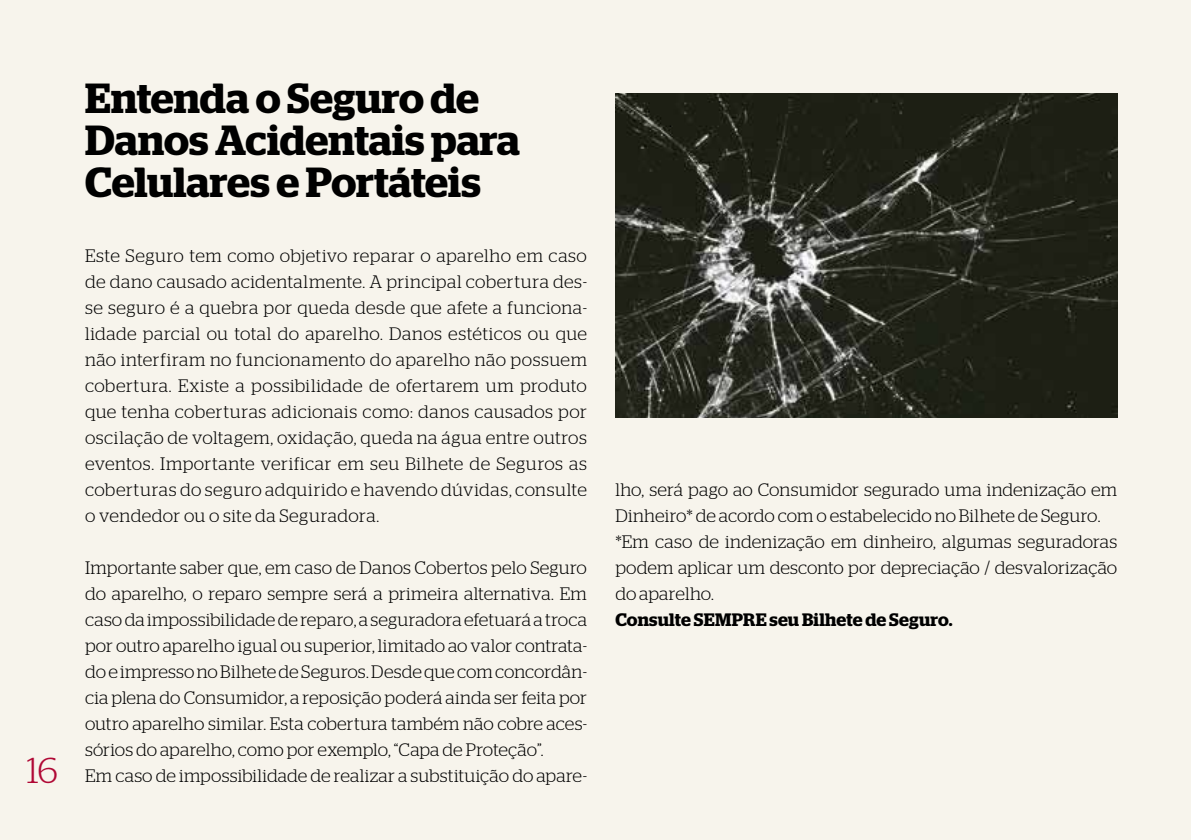
<style>
.page{position:relative;width:1191px;height:840px;background:#fff}
.page>*{position:absolute;margin:0;border:0;box-sizing:border-box;transform-origin:0 0}
.t1{font:600 42px/42px "Stag";color:#000}
.t2{font:300 36px "Stag";color:#b00835}
.t3{font:300 18px/26px "Stag";letter-spacing:.01em;color:#000}
.t4{font:600 18px "Stag";letter-spacing:.01em;color:#000}
</style>
<div class="page">
<div style="left:0;top:0;width:1191px;height:839px;background:#f7f4ec"></div>
<img style="left:615px;top:93px;width:502px;height:324px">
<h2 class="t2" style="left:27px;top:749px;width:33px">16</h2>
<h1 class="t1" style="left:85px;top:77px;width:436px">Entenda o Seguro de<br>Danos Acidentais para<br>Celulares e Portáteis</h1>
<p class="t3" style="left:85px;top:242px;width:503px;text-align:justify">Este Seguro tem como objetivo reparar o aparelho em caso de dano causado acidentalmente. A principal cobertura des&shy;se seguro é a quebra por queda desde que afete a funciona&shy;lidade parcial ou total do aparelho. Danos estéticos ou que não interfiram no funcionamento do aparelho não possuem cobertura. Existe a possibilidade de ofertarem um produto que tenha coberturas adicionais como: danos causados por oscilação de voltagem, oxidação, queda na água entre outros eventos. Importante verificar em seu Bilhete de Seguros as coberturas do seguro adquirido e havendo dúvidas, consulte o vendedor ou o site da Seguradora.</p>
<p class="t3" style="left:85px;top:554px;width:503px">Importante saber que, em caso de Danos Cobertos pelo Seguro do aparelho, o reparo sempre será a primeira alternativa. Em caso da impossibilidade de reparo, a seguradora efetuará a troca por outro aparelho igual ou superior, limitado ao valor contrata&shy;do e impresso no Bilhete de Seguros. Desde que com concordân&shy;cia plena do Consumidor, a reposição poderá ainda ser feita por outro aparelho similar. Esta cobertura também não cobre aces&shy;sórios do aparelho, como por exemplo, “Capa de Proteção”.<br>Em caso de impossibilidade de realizar a substituição do apare-</p>
<p class="t3" style="left:615px;top:476px;width:503px">lho, será pago ao Consumidor segurado uma indenização em Dinheiro* de acordo com o estabelecido no Bilhete de Seguro. *Em caso de indenização em dinheiro, algumas seguradoras podem aplicar um desconto por depreciação / desvalorização do aparelho.</p>
<p class="t4" style="left:615px;top:608px;width:339px">Consulte SEMPRE seu Bilhete de Seguro.</p>
</div>
